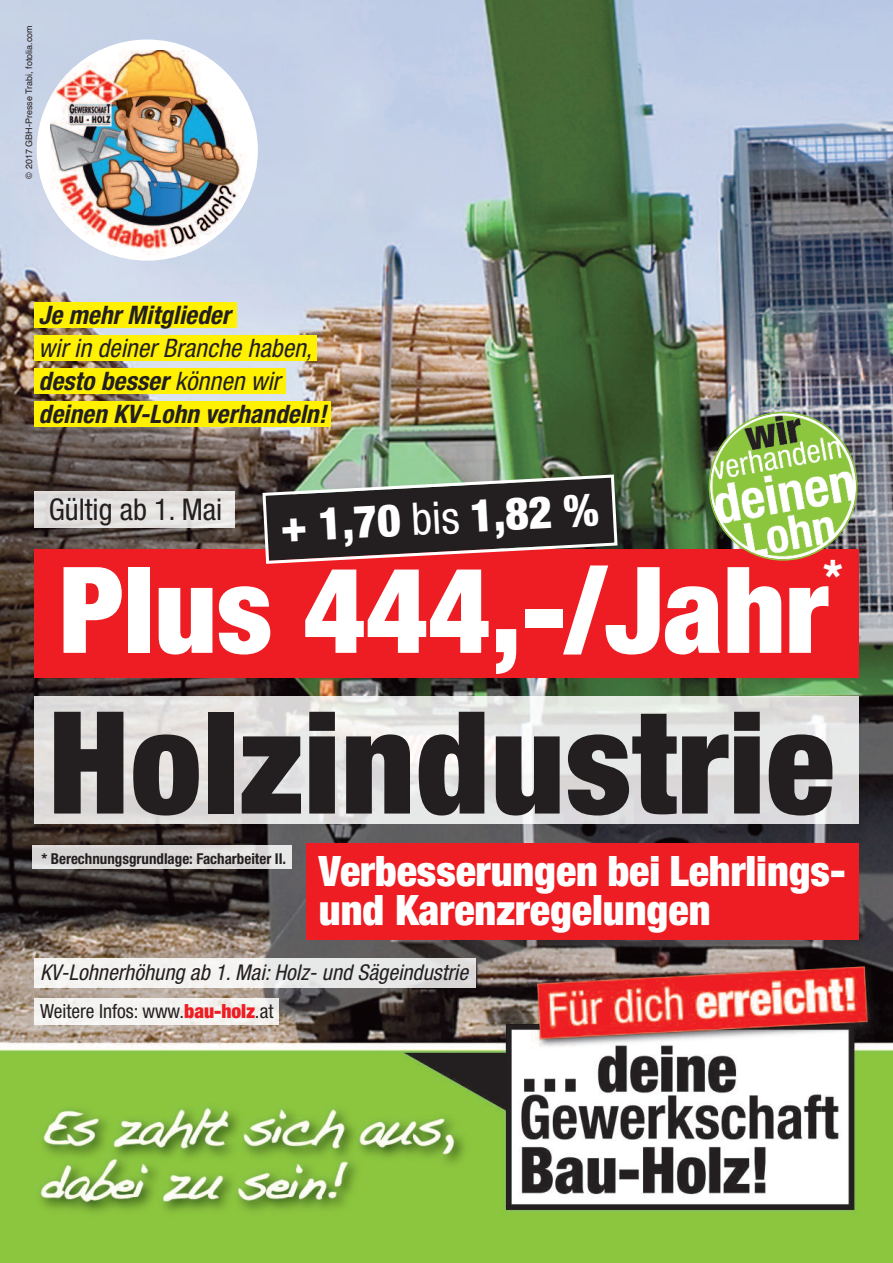
<style>
.page{position:relative;width:893px;height:1263px;background:#fff}
.page>*{position:absolute;margin:0;border:0;box-sizing:border-box;transform-origin:0 0}
.t1{font:900 condensed 142.5px "Helvetica Neue";letter-spacing:.005em;color:#231f20}
.t2{font:900 condensed 120px "Helvetica Neue";color:#fff}
.t3{font:900 condensed 45px "Helvetica Neue";color:#fff}
.t4{font:900 condensed 42px/38.8px "Helvetica Neue";color:#fff}
.t5{font:condensed 30px "Helvetica Neue";color:#231f20}
.t6{font:italic 700 condensed 25.5px/33px "Helvetica Neue";letter-spacing:.005em;color:#231f20}
.t7{font:italic condensed 21.75px "Helvetica Neue";letter-spacing:.005em;color:#231f20}
.t8{font:condensed 19.5px "Helvetica Neue";color:#231f20}
.t9{font:700 condensed 15px "Helvetica Neue";color:#231f20}
.t10{font:9px "Helvetica";color:#231f20}
.s1{font-weight:400}
.s2{font-weight:900;color:#ee1d23}
</style>
<div class="page">
<img style="left:0;top:0;width:893px;height:1263px">
<div style="left:34px;top:302px;width:203px;height:26px;background:#fff101"></div>
<div style="left:34px;top:335px;width:282px;height:26px;background:#fff101"></div>
<div style="left:34px;top:368px;width:252px;height:26px;background:#fff101"></div>
<div style="left:34px;top:401px;width:297px;height:26px;background:#fff101"></div>
<img style="left:33px;top:845px;width:258px;height:24px">
<img style="left:34px;top:491px;width:200px;height:36px">
<img style="left:34px;top:958px;width:442px;height:29px">
<img style="left:34px;top:998px;width:245px;height:26px">
<div style="left:34px;top:549px;width:825px;height:129px;background:#ee1d23"></div>
<img style="left:34px;top:696px;width:825px;height:127px">
<div style="left:37px;top:40px;width:221px;height:221px;background:#fff;border-radius:50%"></div>
<img style="left:51px;top:51px;width:199px;height:205px">
<svg style="left:261px;top:473px;width:358px;height:91px"></svg>
<div style="left:306px;top:843px;width:553px;height:97px;background:#ee1d23"></div>
<svg style="left:709px;top:412px;width:149px;height:149px"></svg>
<p class="t10" style="left:24px;top:179px;width:155px;rotate:-90deg">© 2017 GBH-Presse Trabi, fotolia.com</p>
<p class="t6" style="left:39px;top:300px;width:193px">Je mehr Mitglieder</p>
<p class="t6" style="left:39px;top:333px;width:289px"><span class="s1">wir in deiner Branche haben, </span>desto besser <span class="s1">können wir </span>deinen KV-Lohn verhandeln!</p>
<p class="t5" style="left:49px;top:498px;width:175px">Gültig ab 1. Mai</p>
<h3 class="t3" style="left:279px;top:510px;width:320px;rotate:-3deg">+ 1,70 <span class="s1">bis</span> 1,82 %</h3>
<h3 class="t3" style="left:824px;top:560px;width:20px">*</h3>
<h2 class="t2" style="left:59px;top:567px;width:770px">Plus 444,-/Jahr</h2>
<h1 class="t1" style="left:48px;top:712px;width:788px">Holzindustrie</h1>
<p class="t9" style="left:41px;top:853px;width:246px">* Berechnungsgrundlage: Facharbeiter II.</p>
<h3 class="t4" style="left:319px;top:855px;width:528px">Verbesserungen bei Lehrlings&shy;und Karenzregelungen</h3>
<p class="t7" style="left:40px;top:965px;width:430px">KV-Lohnerhöhung ab 1. Mai: Holz- und Sägeindustrie</p>
<p class="t8" style="left:40px;top:1004px;width:235px">Weitere Infos: www.<span class="s2">bau-holz</span>.at</p>
</div>
